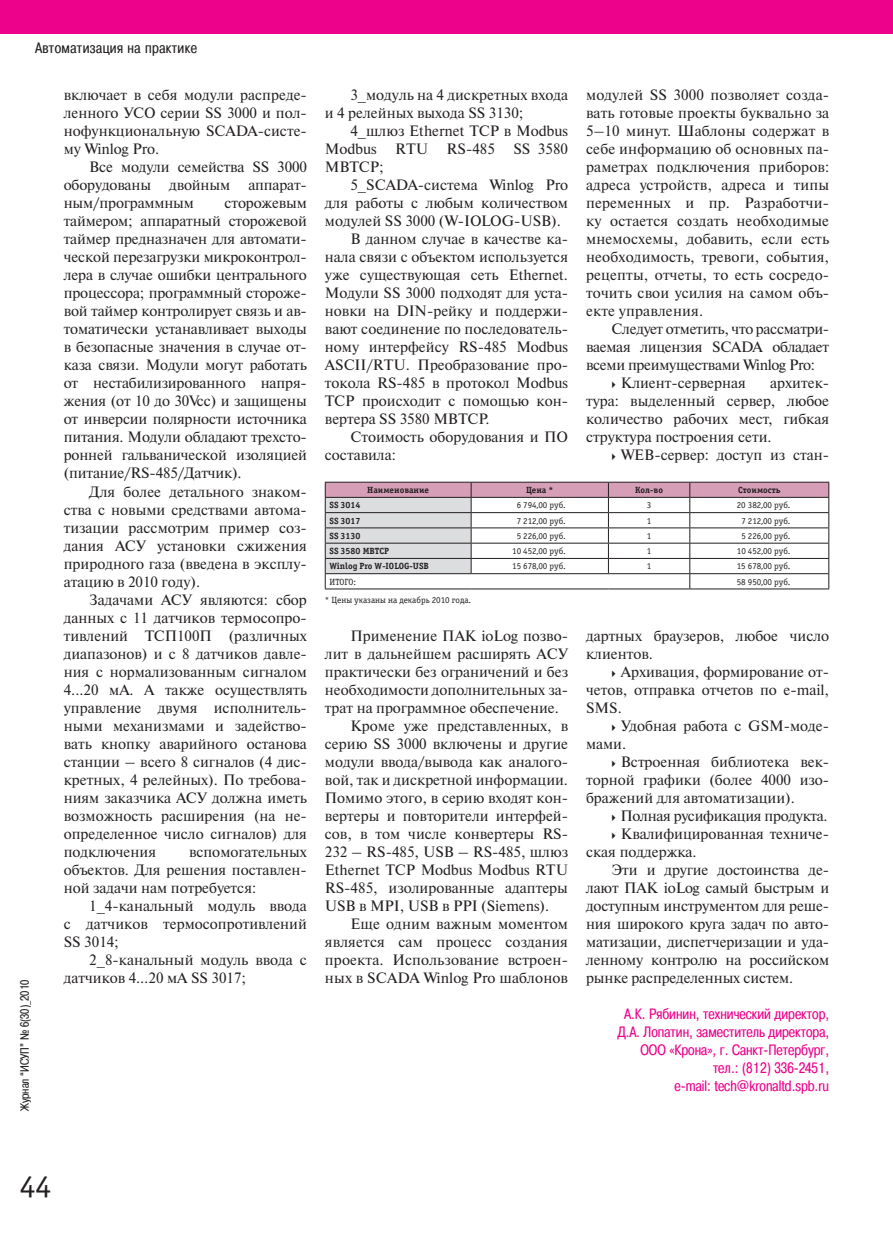
<style>
.page{position:relative;width:893px;height:1234px;background:#fff}
.page>*{position:absolute;margin:0;border:0;box-sizing:border-box;transform-origin:0 0}
.t1{font:31.5px "Officina Serif C";color:#231f20}
.Osn_1{font:15px/18px "Newton C";color:#231f20;text-align:justify}
.Avtor{font:15px "Pragmatica Cond C";color:#ed028c}
.Osn_1-2{font:15px "Newton C";letter-spacing:-.02em;color:#231f20}
.t2{font:15px "Pragmatica Cond C";letter-spacing:.03em;color:#231f20}
.t3{font:12px "Pragmatica Cond C";color:#231f20}
.Tab_osn{font:9px "Officina Serif C";color:#231f20}
.Tab_osn-2{font:700 9px "Officina Serif C";color:#231f20}
.Tab_zag_zentr{font:700 9px "Officina Serif C";color:#231f20}
</style>
<div class="page">
<div style="left:0;top:0;width:893px;height:34px;background:#ed028c"></div>
<hr style="left:325px;top:588px;width:146px;height:1px;background:#231f20">
<hr style="left:471px;top:588px;width:137px;height:1px;background:#231f20">
<hr style="left:608px;top:588px;width:82px;height:1px;background:#231f20">
<hr style="left:690px;top:588px;width:139px;height:1px;background:#231f20">
<hr style="left:325px;top:481px;width:146px;height:1px;background:#231f20">
<hr style="left:471px;top:481px;width:137px;height:1px;background:#231f20">
<hr style="left:608px;top:481px;width:82px;height:1px;background:#231f20">
<hr style="left:690px;top:481px;width:139px;height:1px;background:#231f20">
<svg style="left:325px;top:482px;width:504px;height:106px"></svg>
<hr style="left:325px;top:573px;width:146px;height:1px;background:#231f20">
<p class="t2" style="left:35px;top:39px;width:163px">Автоматизация на практике</p>
<p class="Osn_1" style="left:64px;top:86px;width:245px;text-align:left">включает в себя модули распреде&shy;ленного УСО серии SS 3000 и пол&shy;нофункциональную SCADA-систе&shy;му Winlog Pro.</p>
<p class="Osn_1" style="left:64px;top:158px;width:245px;text-indent:26px">Все модули семейства SS 3000 оборудованы двойным аппарат&shy;ным/программным</p>
<p class="Osn_1" style="left:64px;top:194px;width:245px;text-indent:161px">сторожевым таймером; аппаратный сторожевой таймер предназначен для автомати&shy;ческой перезагрузки микроконтрол&shy;лера в случае ошибки центрального процессора; программный стороже&shy;вой таймер контролирует связь и ав&shy;томатически устанавливает выходы в безопасные значения в случае от&shy;каза связи. Модули могут работать от нестабилизированного напря&shy;жения (от 10 до 30Vcc) и защищены от инверсии полярности источника питания. Модули обладают трехсто&shy;ронней гальванической изоляцией (питание/RS-485/Датчик).</p>
<p class="Osn_1" style="left:64px;top:482px;width:245px;text-indent:26px">Для более детального знаком&shy;ства с новыми средствами автома&shy;тизации рассмотрим пример соз&shy;дания АСУ установки сжижения природного газа (введена в эксплу&shy;атацию в 2010 году).</p>
<p class="Osn_1" style="left:64px;top:590px;width:245px;text-indent:26px">Задачами АСУ являются: сбор данных с 11 датчиков термосопро&shy;тивлений ТСП100П (различных диапазонов) и с 8 датчиков давле&shy;ния с нормализованным сигналом 4...20 мА. А также осуществлять управление двумя исполнитель&shy;ными механизмами и задейство&shy;вать кнопку аварийного останова станции – всего 8 сигналов (4 дис&shy;кретных, 4 релейных). По требова&shy;ниям заказчика АСУ должна иметь возможность расширения (на не&shy;определенное число сигналов) для подключения</p>
<p class="Osn_1" style="left:64px;top:842px;width:245px;text-indent:125px">вспомогательных объектов. Для решения поставлен&shy;ной задачи нам потребуется:</p>
<p class="Osn_1" style="left:64px;top:896px;width:245px;text-indent:26px">1_4-канальный модуль ввода с датчиков термосопротивлений SS 3014;</p>
<p class="Osn_1" style="left:64px;top:950px;width:245px;text-indent:26px">2_8-канальный модуль ввода с датчиков 4…20 мА SS 3017;</p>
<p class="t3" style="left:18px;top:1110px;width:133px;rotate:-90deg">Журнал “ИСУП” № 6(30)_2010</p>
<p class="Osn_1" style="left:325px;top:86px;width:245px;text-indent:26px">3_модуль на 4 дискретных входа и 4 релейных выхода SS 3130;</p>
<p class="Osn_1" style="left:325px;top:122px;width:245px;text-indent:26px">4_шлюз Ethernet TCP в Modbus Modbus RTU RS-485 SS 3580<br>MBTCP;</p>
<p class="Osn_1" style="left:325px;top:176px;width:245px;text-indent:26px">5_SCADA-система Winlog Pro для работы с любым количеством модулей SS 3000 (W-IOLOG-USB).</p>
<p class="Osn_1" style="left:325px;top:230px;width:245px;text-indent:26px">В данном случае в качестве ка&shy;нала связи с объектом используется уже существующая сеть Ethernet.<br>Модули SS 3000 подходят для уста&shy;новки на DIN-рейку и поддержи&shy;вают соединение по последователь&shy;ному интерфейсу RS-485 Modbus ASCII/RTU. Преобразование про&shy;токола RS-485 в протокол Modbus TCР происходит с помощью кон&shy;вертера SS 3580 MBTCP.</p>
<p class="Osn_1" style="left:325px;top:428px;width:245px;text-indent:26px">Стоимость оборудования и ПО составила:</p>
<p class="Osn_1" style="left:586px;top:86px;width:245px">модулей SS 3000 позволяет созда&shy;вать готовые проекты буквально за 5–10 минут. Шаблоны содержат в себе информацию об основных па&shy;раметрах подключения приборов: адреса устройств, адреса и типы переменных и пр. Разработчи&shy;ку остается создать необходимые мнемосхемы, добавить, если есть необходимость, тревоги, события, рецепты, отчеты, то есть сосредо&shy;точить свои усилия на самом объ&shy;екте управления.</p>
<p class="Osn_1" style="left:586px;top:320px;width:245px;text-indent:26px">Следует отметить, что рассматри&shy;ваемая лицензия SCADA обладает всеми преимуществами Winlog Pro:</p>
<p class="Osn_1" style="left:621px;top:374px;width:126px">Клиент-серверная</p>
<p class="Osn_1" style="left:586px;top:374px;width:245px;text-indent:184px">архитек&shy;тура: выделенный сервер, любое количество рабочих мест, гибкая структура построения сети.</p>
<p class="Osn_1" style="left:621px;top:446px;width:210px">WEB-сервер: доступ из стан-</p>
<p class="Tab_zag_zentr" style="left:367px;top:485px;width:63px">Наименование</p>
<p class="Tab_zag_zentr" style="left:526px;top:485px;width:29px">Цена *</p>
<p class="Tab_zag_zentr" style="left:635px;top:485px;width:29px">Кол-во</p>
<p class="Tab_zag_zentr" style="left:738px;top:485px;width:44px">Стоимость</p>
<p class="Tab_osn-2" style="left:329px;top:500px;width:33px">SS 3014</p>
<p class="Tab_osn" style="left:517px;top:500px;width:51px">6 794,00 руб.</p>
<p class="Tab_osn" style="left:647px;top:500px;width:6px">3</p>
<p class="Tab_osn" style="left:737px;top:500px;width:55px">20 382,00 руб.</p>
<p class="Tab_osn-2" style="left:329px;top:515px;width:33px">SS 3017</p>
<p class="Tab_osn" style="left:517px;top:515px;width:51px">7 212,00 руб.</p>
<p class="Tab_osn" style="left:647px;top:515px;width:6px">1</p>
<p class="Tab_osn" style="left:741px;top:515px;width:51px">7 212,00 руб.</p>
<p class="Tab_osn-2" style="left:329px;top:530px;width:33px">SS 3130</p>
<p class="Tab_osn" style="left:517px;top:531px;width:51px">5 226,00 руб.</p>
<p class="Tab_osn" style="left:647px;top:531px;width:6px">1</p>
<p class="Tab_osn" style="left:741px;top:531px;width:51px">5 226,00 руб.</p>
<p class="Tab_osn-2" style="left:329px;top:546px;width:61px">SS 3580 MBTCP</p>
<p class="Tab_osn" style="left:512px;top:546px;width:55px">10 452,00 руб.</p>
<p class="Tab_osn" style="left:647px;top:546px;width:6px">1</p>
<p class="Tab_osn" style="left:737px;top:546px;width:55px">10 452,00 руб.</p>
<p class="Tab_osn-2" style="left:329px;top:561px;width:101px">Winlog Pro W-IOLOG-USB</p>
<p class="Tab_osn" style="left:512px;top:561px;width:55px">15 678,00 руб.</p>
<p class="Tab_osn" style="left:647px;top:561px;width:6px">1</p>
<p class="Tab_osn" style="left:737px;top:561px;width:55px">15 678,00 руб.</p>
<p class="Tab_osn" style="left:329px;top:576px;width:28px">ИТОГО:</p>
<p class="Tab_osn" style="left:737px;top:576px;width:55px">58 950,00 руб.</p>
<p class="Tab_osn" style="left:325px;top:594px;width:148px">* Цены указаны на декабрь 2010 года.</p>
<p class="Osn_1" style="left:325px;top:626px;width:245px;text-indent:26px">Применение ПАК ioLog позво&shy;лит в дальнейшем расширять АCУ практически без ограничений и без необходимости дополнительных за&shy;трат на программное обеспечение.</p>
<p class="Osn_1" style="left:325px;top:716px;width:245px;text-indent:26px">Кроме уже представленных, в серию SS 3000 включены и другие модули ввода/вывода как аналого&shy;вой, так и дискретной информации.<br>Помимо этого, в серию входят кон&shy;вертеры и повторители интерфей&shy;сов, в том числе конвертеры RS-232 – RS-485, USB – RS-485, шлюз Ethernet TCP Modbus Modbus RTU RS-485, изолированные адаптеры USB в MPI, USB в PPI (Siemens).</p>
<p class="Osn_1" style="left:325px;top:914px;width:245px;text-indent:26px">Еще одним важным моментом является сам процесс создания проекта. Использование встроен&shy;ных в SCADA Winlog Pro шаблонов</p>
<p class="Osn_1" style="left:586px;top:626px;width:245px">дартных браузеров, любое число клиентов.</p>
<p class="Osn_1" style="left:586px;top:662px;width:245px;text-indent:35px">Архивация, формирование от&shy;четов, отправка отчетов по e-mail, SMS.</p>
<p class="Osn_1" style="left:586px;top:716px;width:243px;text-indent:35px">Удобная работа с GSM-моде&shy;мами.</p>
<p class="Osn_1" style="left:586px;top:752px;width:245px;text-indent:35px">Встроенная библиотека век&shy;торной графики (более 4000 изо&shy;бражений для автоматизации).</p>
<p class="Osn_1-2" style="left:620px;top:807px;width:209px">Полная русификация продукта.</p>
<p class="Osn_1" style="left:586px;top:824px;width:245px;text-indent:35px">Квалифицированная техниче&shy;ская поддержка.</p>
<p class="Osn_1" style="left:586px;top:860px;width:245px;text-indent:26px">Эти и другие достоинства де&shy;лают ПАК ioLog самый быстрым и доступным инструментом для реше&shy;ния широкого круга задач по авто&shy;матизации, диспетчеризации и уда&shy;ленному контролю на российском рынке распределенных систем.</p>
<p class="Avtor" style="left:624px;top:1004px;width:206px">А.К. Рябинин, технический директор,</p>
<p class="Avtor" style="left:618px;top:1022px;width:213px">Д.А. Лопатин, заместитель директора,</p>
<p class="Avtor" style="left:640px;top:1040px;width:190px">ООО «Крона», г. Санкт-Петербург,</p>
<p class="Avtor" style="left:713px;top:1058px;width:118px">тел.: (812) 336-2451,</p>
<p class="Avtor" style="left:674px;top:1076px;width:156px">e-mail: tech@kronaltd.spb.ru</p>
<p class="t1" style="left:20px;top:1168px;width:33px">44</p>
</div>
